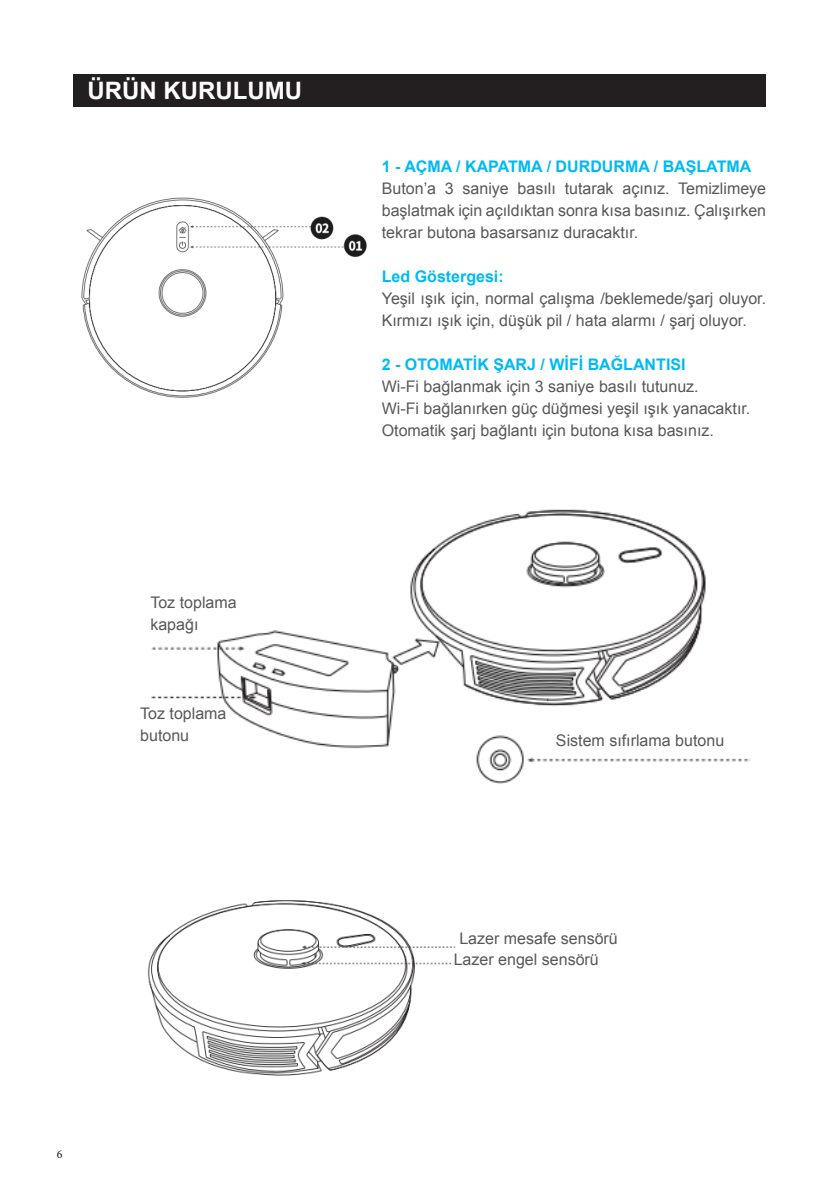
<style>
.page{position:relative;width:840px;height:1191px;background:#fff}
.page>*{position:absolute;margin:0;border:0;box-sizing:border-box;transform-origin:0 0}
.t1{font:700 24px "Arial";color:#fff}
.t2{font:16px/22px "Arial";color:#57585a;text-align:justify}
.t3{font:700 16px "Arial";color:#00baf1}
.t4{font:12px "Minion Pro";color:#231f20}
</style>
<div class="page">
<img style="left:81px;top:197px;width:286px;height:201px">
<img style="left:151px;top:509px;width:599px;height:275px">
<img style="left:147px;top:900px;width:312px;height:176px">
<div style="left:74px;top:74px;width:691px;height:33px;background:#231f20"></div>
<p class="t1" style="left:87px;top:75px;width:216px">ÜRÜN KURULUMU</p>
<p class="t2" style="left:150px;top:592px;width:88px">Toz toplama</p>
<p class="t2" style="left:150px;top:614px;width:50px">kapağı</p>
<p class="t2" style="left:140px;top:703px;width:88px">Toz toplama</p>
<p class="t2" style="left:140px;top:725px;width:50px">butonu</p>
<p class="t4" style="left:57px;top:1145px;width:7px">6</p>
<p class="t3" style="left:381px;top:156px;width:371px">1 - AÇMA / KAPATMA / DURDURMA / BAŞLATMA</p>
<p class="t2" style="left:381px;top:177px;width:385px">Buton’a 3 saniye basılı tutarak açınız. Temizlimeye başlatmak için açıldıktan sonra kısa basınız. Çalışırken tekrar butona basarsanız duracaktır.</p>
<p class="t3" style="left:381px;top:266px;width:123px">Led Göstergesi:</p>
<p class="t2" style="left:381px;top:287px;width:385px">Yeşil ışık için, normal çalışma /beklemede/şarj oluyor.<br>Kırmızı ışık için, düşük pil / hata alarmı / şarj oluyor.</p>
<p class="t3" style="left:381px;top:354px;width:305px">2 - OTOMATİK ŞARJ / WİFİ BAĞLANTISI</p>
<p class="t2" style="left:381px;top:375px;width:318px">Wi-Fi bağlanmak için 3 saniye basılı tutunuz.</p>
<p class="t2" style="left:381px;top:397px;width:370px">Wi-Fi bağlanırken güç düğmesi yeşil ışık yanacaktır.</p>
<p class="t2" style="left:381px;top:419px;width:333px">Otomatik şarj bağlantı için butona kısa basınız.</p>
<p class="t2" style="left:555px;top:729px;width:170px">Sistem sıfırlama butonu</p>
<p class="t2" style="left:459px;top:927px;width:160px">Lazer mesafe sensörü</p>
<p class="t2" style="left:453px;top:949px;width:146px">Lazer engel sensörü</p>
</div>
